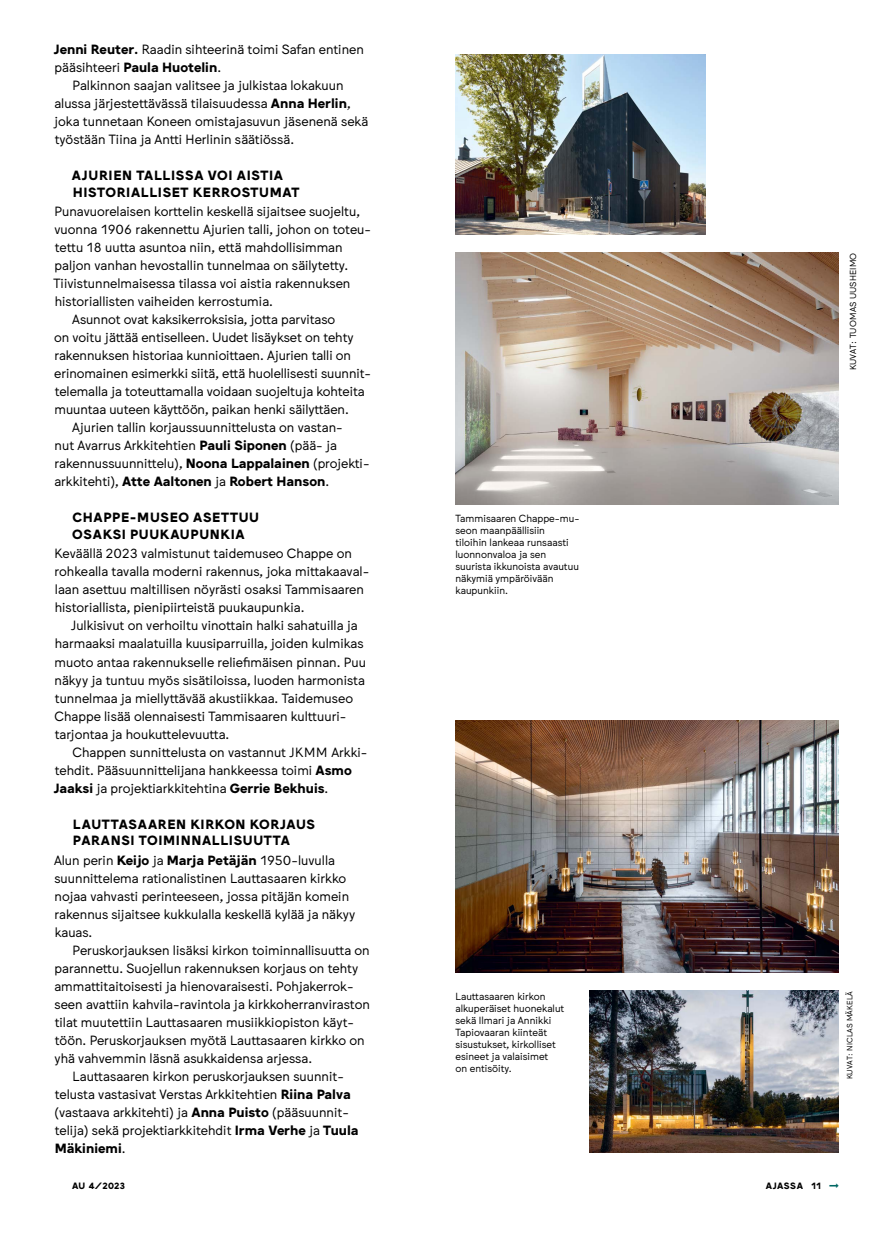
<style>
.page{position:relative;width:893px;height:1234px;background:#fff}
.page>*{position:absolute;margin:0;border:0;box-sizing:border-box;transform-origin:0 0}
._1_1__teksti__sans__M{font:13.2px/18px "Jungka";color:#000}
._1_2__teksti__eisis__sans{font:13.2px/18px "Jungka";color:#000}
._10__otsikko__sans__sisennetty{font:700 13.2px/16.5px "Jungka";letter-spacing:.05em;color:#000}
.nuoli__-__juttu_jatkuu{font:700 12px "Jungka";color:#006763}
.kuvateksti__sans__M{font:10.2px/12px "Jungka";color:#000}
.kuvateksti__ei-gridissa{font:10.2px/12px "Jungka";color:#000}
.sivupää_2__oikea{font:700 9px "Jungka";letter-spacing:.04em;color:#000}
.kuvaaja__oikea__sans{font:8.7px "Jungka";letter-spacing:.025em;color:#000}
.kuvaaja__oikea__sans-2{font:7.65px "Jungka";letter-spacing:.025em;color:#000}
.s1{font-weight:700}
</style>
<div class="page">
<img style="left:589px;top:990px;width:250px;height:162px">
<img style="left:455px;top:720px;width:384px;height:252px">
<img style="left:455px;top:252px;width:384px;height:252px">
<img style="left:455px;top:54px;width:250px;height:180px">
<p class="_1_1__teksti__sans__M" style="left:54px;top:40px;width:312px"><span class="s1">Jenni Reuter.</span> Raadin sihteerinä toimi Safan entinen pääsihteeri <span class="s1">Paula Huotelin</span>.</p>
<p class="_1_1__teksti__sans__M" style="left:54px;top:76px;width:315px;text-indent:18px">Palkinnon saajan valitsee ja julkistaa lokakuun alussa järjestettävässä tilaisuudessa <span class="s1">Anna Herlin</span>, joka tunnetaan Koneen omistajasuvun jäsenenä sekä työstään Tiina ja Antti Herlinin säätiössä.</p>
<p class="_10__otsikko__sans__sisennetty" style="left:72px;top:167px;width:229px">AJURIEN TALLISSA VOI AISTIA<br>HISTORIALLISET KERROSTUMAT</p>
<p class="_1_2__teksti__eisis__sans" style="left:54px;top:202px;width:319px">Punavuorelaisen korttelin keskellä sijaitsee suojeltu, vuonna 1906 rakennettu Ajurien talli, johon on toteu&shy;tettu 18 uutta asuntoa niin, että mahdollisimman paljon vanhan hevostallin tunnelmaa on säilytetty.<br>Tiivistunnelmaisessa tilassa voi aistia rakennuksen historiallisten vaiheiden kerrostumia.</p>
<p class="_1_1__teksti__sans__M" style="left:54px;top:310px;width:318px;text-indent:18px">Asunnot ovat kaksikerroksisia, jotta parvitaso<br>on voitu jättää entiselleen. Uudet lisäykset on tehty rakennuksen historiaa kunnioittaen. Ajurien talli on erinomainen esimerkki siitä, että huolellisesti suunnit&shy;telemalla ja toteuttamalla voidaan suojeltuja kohteita muuntaa uuteen käyttöön, paikan henki säilyttäen.</p>
<p class="_1_1__teksti__sans__M" style="left:54px;top:418px;width:315px;text-indent:18px">Ajurien tallin korjaussuunnittelusta on vastan-<br>nut Avarrus Arkkitehtien <span class="s1">Pauli Siponen</span> (pää- ja rakennussuunnittelu), <span class="s1">Noona Lappalainen</span> (projekti&shy;arkkitehti), <span class="s1">Atte Aaltonen</span> ja <span class="s1">Robert Hanson</span>.</p>
<p class="_10__otsikko__sans__sisennetty" style="left:72px;top:509px;width:188px">CHAPPE-MUSEO ASETTUU<br>OSAKSI PUUKAUPUNKIA</p>
<p class="_1_2__teksti__eisis__sans" style="left:55px;top:544px;width:316px">Keväällä 2023 valmistunut taidemuseo Chappe on rohkealla tavalla moderni rakennus, joka mittakaaval&shy;laan asettuu maltillisen nöyrästi osaksi Tammisaaren historiallista, pienipiirteistä puukaupunkia.</p>
<p class="_1_1__teksti__sans__M" style="left:54px;top:616px;width:313px;text-indent:17px">Julkisivut on verhoiltu vinottain halki sahatuilla ja harmaaksi maalatuilla kuusiparruilla, joiden kulmikas muoto antaa rakennukselle reliefimäisen pinnan. Puu näkyy ja tuntuu myös sisätiloissa, luoden harmonista tunnelmaa ja miellyttävää akustiikkaa. Taidemuseo Chappe lisää olennaisesti Tammisaaren kulttuuri&shy;tarjontaa ja houkuttelevuutta.</p>
<p class="_1_1__teksti__sans__M" style="left:54px;top:742px;width:313px;text-indent:19px">Chappen sunnittelusta on vastannut JKMM Arkki&shy;tehdit. Pääsuunnittelijana hankkeessa toimi <span class="s1">Asmo<br>Jaaksi</span> ja projektiarkkitehtina <span class="s1">Gerrie Bekhuis</span>.</p>
<p class="_10__otsikko__sans__sisennetty" style="left:73px;top:815px;width:244px">LAUTTASAAREN KIRKON KORJAUS<br>PARANSI TOIMINNALLISUUTTA</p>
<p class="_1_2__teksti__eisis__sans" style="left:54px;top:850px;width:303px">Alun perin <span class="s1">Keijo</span> ja <span class="s1">Marja Petäjän</span> 1950-luvulla suunnittelema rationalistinen Lauttasaaren kirkko nojaa vahvasti perinteeseen, jossa pitäjän komein rakennus sijaitsee kukkulalla keskellä kylää ja näkyy kauas.</p>
<p class="_1_1__teksti__sans__M" style="left:54px;top:940px;width:317px;text-indent:18px">Peruskorjauksen lisäksi kirkon toiminnallisuutta on parannettu. Suojellun rakennuksen korjaus on tehty ammattitaitoisesti ja hienovaraisesti. Pohjakerrok&shy;seen avattiin kahvila-ravintola ja kirkkoherranviraston tilat muutettiin Lauttasaaren musiikkiopiston käyt&shy;töön. Peruskorjauksen myötä Lauttasaaren kirkko on yhä vahvemmin läsnä asukkaidensa arjessa.</p>
<p class="_1_1__teksti__sans__M" style="left:54px;top:1066px;width:306px;text-indent:18px">Lauttasaaren kirkon peruskorjauksen suunnit&shy;telusta vastasivat Verstas Arkkitehtien <span class="s1">Riina Palva </span>(vastaava arkkitehti) ja <span class="s1">Anna Puisto</span> (pääsuunnit&shy;telija) sekä projektiarkkitehdit <span class="s1">Irma Verhe</span> ja <span class="s1">Tuula Mäkiniemi</span>.</p>
<p class="kuvateksti__sans__M" style="left:455px;top:512px;width:125px">Tammisaaren Chappe-mu&shy;seon maanpäällisiin<br>tiloihin lankeaa runsaasti luonnonvaloa ja sen suurista ikkunoista avautuu näkymiä ympäröivään kaupunkiin.</p>
<p class="kuvateksti__ei-gridissa" style="left:455px;top:990px;width:110px">Lauttasaaren kirkon alkuperäiset huonekalut sekä Ilmari ja Annikki<br>Tapiovaaran kiinteät sisustukset, kirkolliset esineet ja valaisimet<br>on entisöity.</p>
<p class="kuvaaja__oikea__sans" style="left:848px;top:370px;width:119px;rotate:-90deg">KUVAT: TUOMAS UUSHEIMO</p>
<p class="kuvaaja__oikea__sans-2" style="left:845px;top:1079px;width:90px;rotate:-90deg">KUVAT: NICLAS MÄKELÄ</p>
<p class="sivupää_2__oikea" style="left:72px;top:1180px;width:54px">AU 4/2023</p>
<p class="sivupää_2__oikea" style="left:766px;top:1180px;width:57px">AJASSA 11</p>
<p class="nuoli__-__juttu_jatkuu" style="left:829px;top:1178px;width:11px">→</p>
</div>
